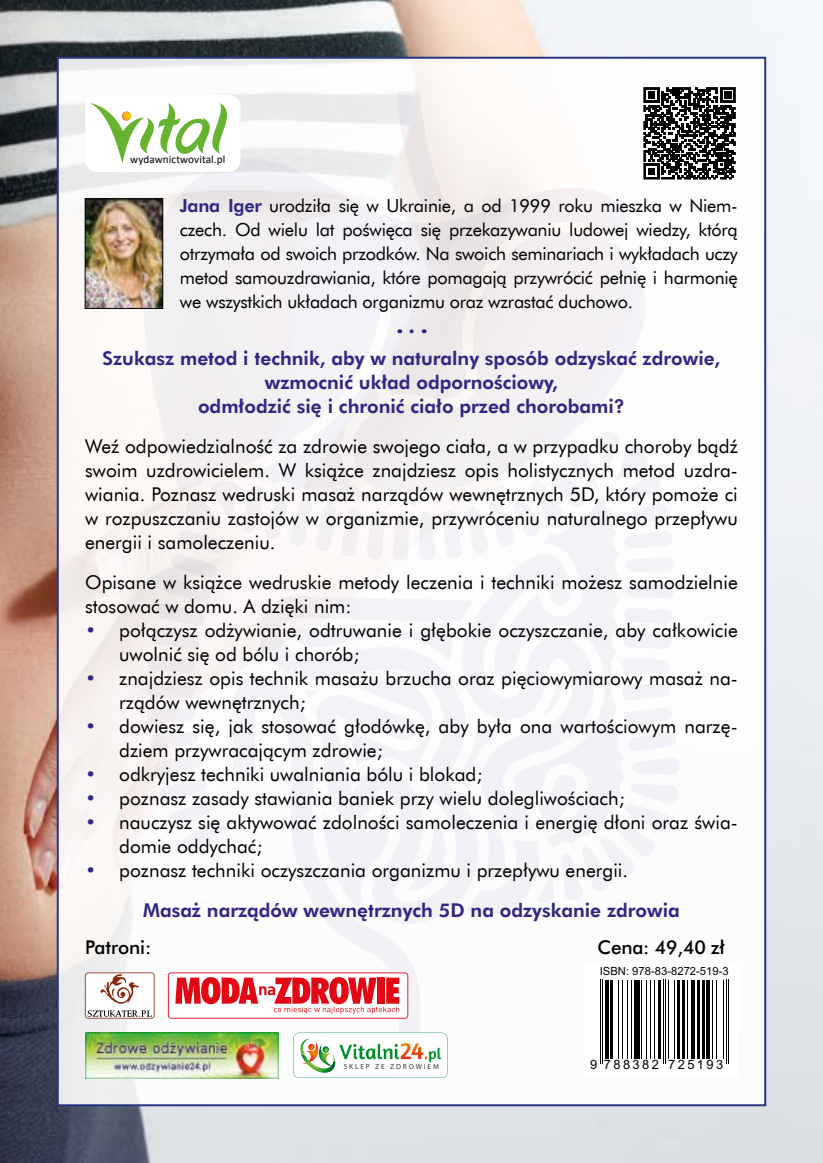
<style>
.page{position:relative;width:823px;height:1163px;background:#fff}
.page>*{position:absolute;margin:0;border:0;box-sizing:border-box;transform-origin:0 0}
.t1{font:19px/24px "Futura EU";color:#000}
.t2{font:19px/24px "Futura Hv EU";color:#312783;text-align:center}
.t3{font:19px "Futura Md EU";letter-spacing:-.01em;color:#000}
.t4{font:18px/24px "Futura EU";letter-spacing:-.015em;color:#000;text-align:justify}
.t5{font:12.8px "Arial";letter-spacing:.19em;color:#000}
.t6{font:11.2px "Arial";color:#000}
.t7{font:11.2px "Calibri";letter-spacing:.01em;color:#000}
.t8{font:7.4px "Myriad Pro";letter-spacing:.25em;color:#363636}
.s1{font-family:"Futura Hv EU";color:#312783}
.s2{color:#312783}
</style>
<div class="page">
<img style="left:0;top:0;width:822px;height:1162px">
<div style="left:58px;top:58px;width:706px;height:1047px;background:#fff"></div>
<svg style="left:232px;top:923px;width:189px;height:109px"></svg>
<svg style="left:396px;top:90px;width:52px;height:69px"></svg>
<svg style="left:320px;top:914px;width:122px;height:9px"></svg>
<svg style="left:143px;top:159px;width:483px;height:214px;fill:#f3f0f3"></svg>
<svg style="left:347px;top:232px;width:298px;height:141px;fill:#f3f0f3"></svg>
<svg style="left:146px;top:373px;width:533px;height:541px"></svg>
<hr style="left:599px;top:979px;width:1px;height:84px;background:#000">
<hr style="left:602px;top:979px;width:1px;height:84px;background:#000">
<hr style="left:605px;top:979px;width:3px;height:79px;background:#000">
<hr style="left:610px;top:979px;width:2px;height:79px;background:#000">
<hr style="left:617px;top:979px;width:1px;height:79px;background:#000">
<hr style="left:621px;top:979px;width:1px;height:79px;background:#000">
<hr style="left:626px;top:979px;width:1px;height:79px;background:#000">
<hr style="left:631px;top:979px;width:1px;height:79px;background:#000">
<div style="left:633px;top:979px;width:5px;height:79px;background:#000"></div>
<hr style="left:640px;top:979px;width:1px;height:79px;background:#000">
<hr style="left:646px;top:979px;width:1px;height:79px;background:#000">
<hr style="left:650px;top:979px;width:1px;height:79px;background:#000">
<hr style="left:654px;top:979px;width:1px;height:79px;background:#000">
<hr style="left:658px;top:979px;width:2px;height:79px;background:#000">
<hr style="left:662px;top:979px;width:1px;height:84px;background:#000">
<hr style="left:665px;top:979px;width:1px;height:84px;background:#000">
<hr style="left:667px;top:979px;width:1px;height:79px;background:#000">
<hr style="left:673px;top:979px;width:1px;height:79px;background:#000">
<hr style="left:677px;top:979px;width:2px;height:79px;background:#000">
<hr style="left:681px;top:979px;width:2px;height:79px;background:#000">
<hr style="left:687px;top:979px;width:1px;height:79px;background:#000">
<hr style="left:691px;top:979px;width:3px;height:79px;background:#000">
<hr style="left:696px;top:979px;width:2px;height:79px;background:#000">
<hr style="left:702px;top:979px;width:2px;height:79px;background:#000">
<hr style="left:706px;top:979px;width:3px;height:79px;background:#000">
<hr style="left:711px;top:979px;width:1px;height:79px;background:#000">
<hr style="left:715px;top:979px;width:1px;height:79px;background:#000">
<hr style="left:722px;top:979px;width:1px;height:79px;background:#000">
<hr style="left:725px;top:979px;width:1px;height:84px;background:#000">
<hr style="left:728px;top:979px;width:1px;height:84px;background:#000">
<img style="left:85px;top:1032px;width:194px;height:45px">
<svg style="left:293px;top:1032px;width:154px;height:45px"></svg>
<div style="left:85px;top:95px;width:155px;height:77px;background:#fff;border-radius:11px"></div>
<svg style="left:90px;top:103px;width:137px;height:60px"></svg>
<svg style="left:643px;top:87px;width:93px;height:93px"></svg>
<svg style="left:100px;top:974px;width:39px;height:29px"></svg>
<svg style="left:87px;top:1010px;width:65px;height:6px"></svg>
<div style="left:85px;top:972px;width:69px;height:46px;border:1px solid #995240;border-radius:3px"></div>
<div style="left:168px;top:972px;width:239px;height:46px;background:#fff;border-radius:3px"></div>
<svg style="left:175px;top:977px;width:224px;height:36px"></svg>
<div style="left:168px;top:972px;width:240px;height:46px;border:1px solid #e6223d;border-radius:3px"></div>
<svg style="left:411px;top:329px;width:6px;height:4px"></svg>
<img style="left:87px;top:201px;width:74px;height:105px">
<div style="left:85px;top:199px;width:78px;height:109px;border:1px solid #000"></div>
<p class="t7" style="left:130px;top:152px;width:97px">wydawnictwovital.pl</p>
<p class="t4" style="left:180px;top:194px;width:559px"><span class="s1">Jana Iger</span> urodziła się w Ukrainie, a od 1999 roku mieszka w Niem&shy;czech. Od wielu lat poświęca się przekazywaniu ludowej wiedzy, którą otrzymała od swoich przodków. Na swoich seminariach i wykładach uczy metod samouzdrawiania, które pomagają przywrócić pełnię i harmonię we wszystkich układach organizmu oraz wzrastać duchowo.</p>
<p class="t2" style="left:102px;top:346px;width:619px">Szukasz metod i technik, aby w naturalny sposób odzyskać zdrowie, wzmocnić układ odpornościowy,<br>odmłodzić się i chronić ciało przed chorobami?</p>
<p class="t1" style="left:85px;top:434px;width:653px;text-align:justify">Weź odpowiedzialność za zdrowie swojego ciała, a w przypadku choroby bądź swoim uzdrowicielem. W książce znajdziesz opis holistycznych metod uzdra&shy;wiania. Poznasz wedruski masaż narządów wewnętrznych 5D, który pomoże ci w rozpuszczaniu zastojów w organizmie, przywróceniu naturalnego przepływu energii i samoleczeniu.</p>
<p class="t1" style="left:85px;top:570px;width:653px">Opisane w książce wedruskie metody leczenia i techniki możesz samodzielnie stosować w domu. A dzięki nim:</p>
<p class="t1" style="left:119px;top:618px;width:619px;text-indent:-34px"><span class="s2">•</span> połączysz odżywianie, odtruwanie i głębokie oczyszczanie, aby całkowicie uwolnić się od bólu i chorób;</p>
<p class="t1" style="left:119px;top:666px;width:619px;text-indent:-34px"><span class="s2">•</span> znajdziesz opis technik masażu brzucha oraz pięciowymiarowy masaż na&shy;rządów wewnętrznych;</p>
<p class="t1" style="left:119px;top:714px;width:619px;text-indent:-34px"><span class="s2">•</span> dowiesz się, jak stosować głodówkę, aby była ona wartościowym narzę&shy;dziem przywracającym zdrowie;</p>
<p class="t1" style="left:85px;top:762px;width:398px"><span class="s2">•</span> odkryjesz techniki uwalniania bólu i blokad;</p>
<p class="t1" style="left:85px;top:786px;width:541px"><span class="s2">•</span> poznasz zasady stawiania baniek przy wielu dolegliwościach;</p>
<p class="t1" style="left:119px;top:810px;width:619px;text-indent:-34px"><span class="s2">•</span> nauczysz się aktywować zdolności samoleczenia i energię dłoni oraz świa&shy;domie oddychać;</p>
<p class="t1" style="left:85px;top:858px;width:544px"><span class="s2">•</span> poznasz techniki oczyszczania organizmu i przepływu energii.</p>
<p class="t2" style="left:143px;top:898px;width:538px">Masaż narządów wewnętrznych 5D na odzyskanie zdrowia</p>
<p class="t3" style="left:85px;top:935px;width:68px">Patroni:</p>
<p class="t3" style="left:597px;top:935px;width:129px">Cena: 49,40 zł</p>
<p class="t8" style="left:343px;top:1061px;width:97px">SKLEP ZE ZDROWIEM</p>
<p class="t6" style="left:599px;top:963px;width:130px">ISBN: 978-83-8272-519-3</p>
<p class="t5" style="left:590px;top:1055px;width:134px">9 788382 725193</p>
</div>
